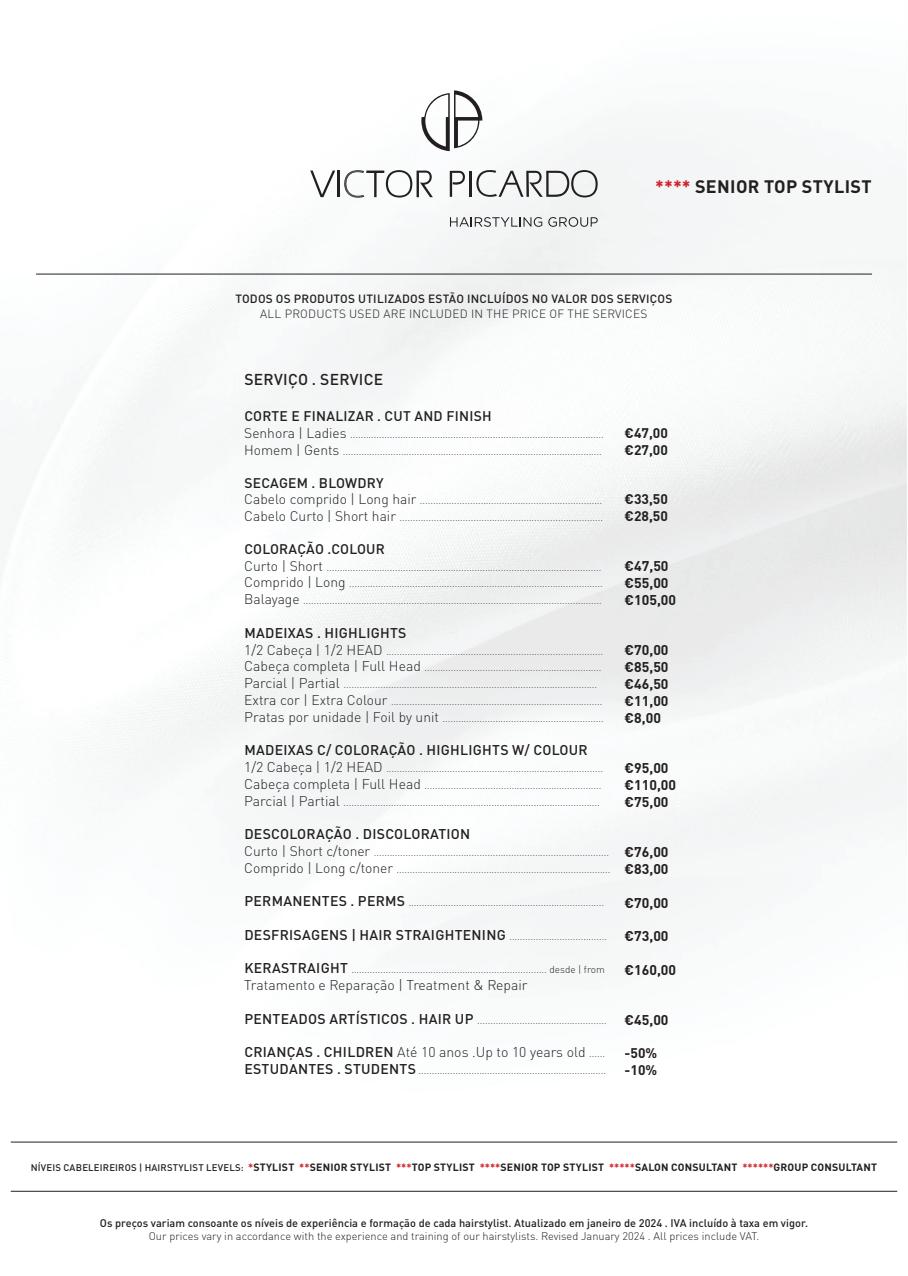
<style>
.page{position:relative;width:908px;height:1276px;background:#fff}
.page>*{position:absolute;margin:0;border:0;box-sizing:border-box;transform-origin:0 0}
.t1{font:700 17.9px "DIN Pro";letter-spacing:.02em;color:#231f20}
.t2{font:500 15.6px "DIN Pro";letter-spacing:.02em;color:#231f20}
.t3{font:700 14px/16.8px "DIN Pro";color:#231f20}
.t4{font:300 14px "DIN Pro";color:#231f20}
.t5{font:500 14px "DIN Pro";letter-spacing:.02em;color:#231f20}
.t6{font:500 13.8px "DIN Pro";letter-spacing:.02em;color:#231f20}
.t7{font:700 13.8px/16.6px "DIN Pro";color:#231f20}
.t8{font:500 11.8px "DIN Pro";letter-spacing:.02em;color:#231f20}
.t9{font:300 11.8px "DIN Pro";letter-spacing:.02em;color:#231f20}
.t10{font:500 11px "DIN Pro";color:#231f20}
.t11{font:300 11px "DIN Pro";color:#231f20}
.t12{font:700 10.5px "DIN Pro";letter-spacing:.02em;color:#231f20}
.t13{font:300 10px/16.8px "DIN Pro";color:#231f20}
.s1{color:#d1232a}
.s2{font-size:13.8px}
.s3{font-size:14px}
.s4{font-weight:500;font-size:14px}
.s5{font-weight:500}
.s6{font-size:10px}
.s7{font-weight:500;font-size:9.5px}
</style>
<div class="page">
<img style="left:0;top:116px;width:907px;height:1076px">
<hr style="left:36px;top:274px;width:835px;height:1px;background:#231f20">
<svg style="left:421px;top:90px;width:61px;height:61px"></svg>
<svg style="left:449px;top:171px;width:16px;height:26px"></svg>
<hr style="left:468px;top:171px;width:3px;height:26px;background:#231f20">
<svg style="left:310px;top:170px;width:25px;height:27px"></svg>
<hr style="left:337px;top:170px;width:3px;height:27px;background:#231f20">
<svg style="left:344px;top:170px;width:88px;height:28px"></svg>
<svg style="left:476px;top:170px;width:121px;height:27px"></svg>
<svg style="left:450px;top:217px;width:92px;height:10px"></svg>
<svg style="left:548px;top:217px;width:49px;height:10px"></svg>
<hr style="left:11px;top:1191px;width:885px;height:1px;background:#231f20">
<hr style="left:11px;top:1142px;width:885px;height:1px;background:#231f20">
<h1 class="t1" style="left:655px;top:172px;width:218px"><span class="s1">****</span> SENIOR TOP STYLIST</h1>
<p class="t8" style="left:235px;top:289px;width:438px">TODOS OS PRODUTOS UTILIZADOS ESTÃO INCLUÍDOS NO VALOR DOS SERVIÇOS</p>
<p class="t9" style="left:260px;top:304px;width:388px">ALL PRODUCTS USED ARE INCLUDED IN THE PRICE OF THE SERVICES</p>
<h2 class="t2" style="left:244px;top:367px;width:140px">SERVIÇO . SERVICE</h2>
<h3 class="t6" style="left:244px;top:405px;width:249px">CORTE E FINALIZAR . CUT AND FINISH</h3>
<p class="t13" style="left:244px;top:425px;width:361px"><span class="s2">Senhora | Ladies</span> ................................................................................................<br><span class="s2">Homem | Gents</span> ..................................................................................................</p>
<h3 class="t6" style="left:244px;top:471px;width:141px">SECAGEM . BLOWDRY</h3>
<p class="t13" style="left:244px;top:491px;width:360px"><span class="s2">Cabelo comprido | Long hair</span> .....................................................................<br><span class="s2">Cabelo Curto | Short hair</span> .............................................................................</p>
<h3 class="t6" style="left:244px;top:538px;width:142px">COLORAÇÃO .COLOUR</h3>
<p class="t13" style="left:244px;top:558px;width:360px"><span class="s2">Curto | Short</span> ........................................................................................................<br><span class="s2">Comprido | Long</span> ................................................................................................<br><span class="s2">Balayage</span> .................................................................................................................</p>
<h3 class="t5" style="left:244px;top:621px;width:164px">MADEIXAS . HIGHLIGHTS</h3>
<p class="t13" style="left:244px;top:641px;width:361px"><span class="s3">1/2 Cabeça</span> <span class="s2">|</span> <span class="s3">1/2 HEAD</span> ..................................................................................<br><span class="s3">Cabeça completa</span> <span class="s2">|</span> <span class="s3">Full Head</span> ...................................................................<br><span class="s3">Parcial</span> <span class="s2">|</span> <span class="s3">Partial</span> ................................................................................................<br><span class="s3">Extra cor</span> <span class="s2">| Extra Colour</span> ................................................................................<br><span class="s3">Pratas por unidade</span> <span class="s2">| Foil by unit</span> .............................................................</p>
<h3 class="t5" style="left:244px;top:739px;width:345px">MADEIXAS C/ COLORAÇÃO . HIGHLIGHTS W/ COLOUR</h3>
<p class="t13" style="left:244px;top:759px;width:360px"><span class="s3">1/2 Cabeça</span> <span class="s2">|</span> <span class="s3">1/2 HEAD</span> ..................................................................................<br><span class="s3">Cabeça completa</span> <span class="s2">|</span> <span class="s3">Full Head</span> ...................................................................<br><span class="s3">Parcial</span> <span class="s2">|</span> <span class="s3">Partial</span> .................................................................................................</p>
<h3 class="t5" style="left:244px;top:823px;width:227px">DESCOLORAÇÃO . DISCOLORATION</h3>
<p class="t13" style="left:244px;top:843px;width:367px"><span class="s2">Curto | Short c/toner</span> .........................................................................................<br><span class="s2">Comprido | Long c/toner</span> .................................................................................</p>
<p class="t13" style="left:244px;top:893px;width:361px"><span class="s4">PERMANENTES . PERMS</span> ..........................................................................</p>
<p class="t13" style="left:244px;top:927px;width:364px"><span class="s4">DESFRISAGENS | HAIR STRAIGHTENING</span> .....................................</p>
<p class="t13" style="left:244px;top:960px;width:362px"><span class="s4">KERASTRAIGHT</span> .......................................................................... desde | from</p>
<h3 class="t4" style="left:244px;top:974px;width:285px">Tratamento e Reparação | Treatment &amp; Repair</h3>
<p class="t13" style="left:244px;top:1011px;width:363px"><span class="s4">PENTEADOS ARTÍSTICOS . HAIR UP</span> .................................................</p>
<h3 class="t4" style="left:244px;top:1041px;width:362px"><span class="s5">CRIANÇAS . CHILDREN</span> Até 10 anos .Up to 10 years old <span class="s6">......</span></h3>
<p class="t13" style="left:244px;top:1061px;width:363px"><span class="s4">ESTUDANTES . STUDENTS</span> .......................................................................</p>
<h3 class="t7" style="left:624px;top:423px;width:45px">€47,00 €27,00</h3>
<h3 class="t7" style="left:624px;top:489px;width:45px">€33,50 €28,50</h3>
<h3 class="t3" style="left:624px;top:556px;width:53px">€47,50 €55,00 €105,00</h3>
<h3 class="t3" style="left:624px;top:640px;width:45px;text-align:justify">€70,00 €85,50 €46,50 €11,00 €8,00</h3>
<h3 class="t3" style="left:624px;top:758px;width:53px">€95,00 €110,00 €75,00</h3>
<h3 class="t3" style="left:624px;top:842px;width:45px">€76,00 €83,00</h3>
<h3 class="t3" style="left:624px;top:892px;width:45px">€70,00</h3>
<h3 class="t3" style="left:624px;top:926px;width:45px">€73,00</h3>
<h3 class="t3" style="left:624px;top:959px;width:53px">€160,00</h3>
<h3 class="t3" style="left:624px;top:1010px;width:45px">€45,00</h3>
<h3 class="t7" style="left:624px;top:1043px;width:34px">-50% -10%</h3>
<p class="t12" style="left:31px;top:1158px;width:847px"><span class="s7">NÍVEIS CABELEIREIROS | HAIRSTYLIST LEVELS:</span> <span class="s1">*</span>STYLIST <span class="s1">**</span>SENIOR STYLIST <span class="s1">***</span>TOP STYLIST <span class="s1">****</span>SENIOR TOP STYLIST <span class="s1">*****</span>SALON CONSULTANT <span class="s1">******</span>GROUP CONSULTANT</p>
<p class="t10" style="left:100px;top:1213px;width:709px">Os preços variam consoante os níveis de experiência e formação de cada hairstylist. Atualizado em janeiro de 2024 . IVA incluído à taxa em vigor.</p>
<p class="t11" style="left:149px;top:1227px;width:611px">Our prices vary in accordance with the experience and training of our hairstylists. Revised January 2024 . All prices include VAT.</p>
</div>
